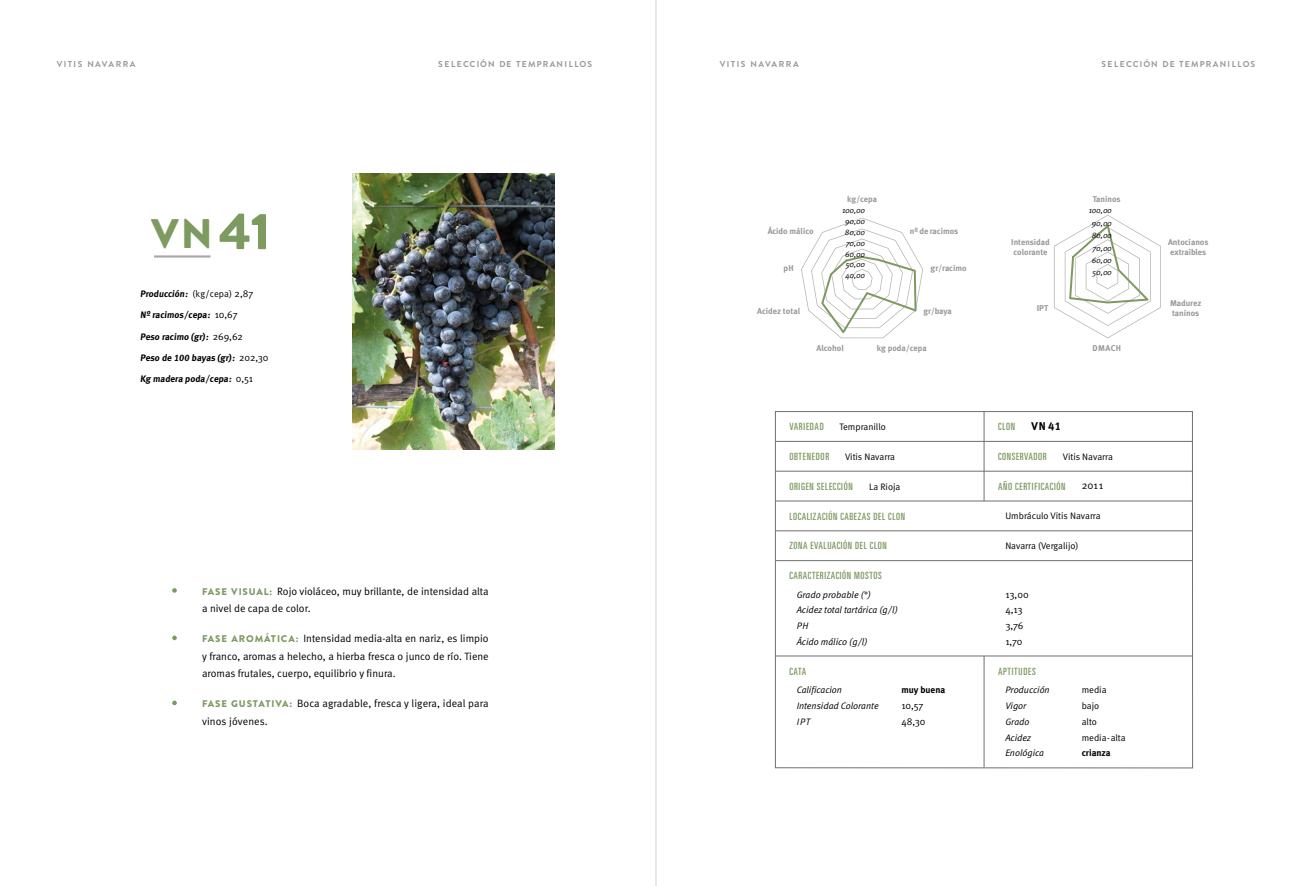
<style>
.page{position:relative;width:1312px;height:886px;background:#fff}
.page>*{position:absolute;margin:0;border:0;box-sizing:border-box;transform-origin:0 0}
.t1{font:900 41.25px "Brandon Text";color:#7d9b61}
.t2{font:11.25px "Meta Bold LF";color:#000}
.t3{font:10.62px/17.5px "Meta Normal";color:#000}
.t4{font:ultra-condensed 10px "Univers LT Std";letter-spacing:.06em;color:#7d9a61}
.t5{font:10px/15.8px "Meta Normal";letter-spacing:-.01em;color:#000}
.t6{font:italic 9.38px/15.8px "Meta Normal";color:#000}
.t7{font:9.38px "Meta Bold LF";letter-spacing:-.005em;color:#000}
.t8{font:9.38px "Meta Normal";color:#000}
.t9{font:700 8.5px "Brandon Text";letter-spacing:.16em;color:#999898}
.t10{font:8.38px/9.9px "Meta Bold LF";color:#999898}
.t11{font:italic 8px/10.8px "Meta Normal";letter-spacing:-.05em;color:#000;text-align:center}
.s1{font-size:50px;color:#7d9a61}
.s2{font-family:"Meta Normal"}
.s3{font-family:"Meta Normal";font-size:10px}
.s4{font-family:"Brandon Text";font-weight:900;font-size:9.75px;color:#7d9a61}
</style>
<div class="page">
<img style="left:352px;top:173px;width:202px;height:276px">
<svg style="left:172px;top:588px;width:5px;height:5px"></svg>
<svg style="left:172px;top:635px;width:5px;height:5px"></svg>
<svg style="left:172px;top:700px;width:5px;height:5px"></svg>
<svg style="left:1054px;top:215px;width:106px;height:123px"></svg>
<svg style="left:801px;top:218px;width:121px;height:120px"></svg>
<div style="left:775px;top:411px;width:417px;height:357px;border:1px solid #706f6f"></div>
<hr style="left:983px;top:411px;width:1px;height:90px;background:#706f6f">
<hr style="left:983px;top:656px;width:1px;height:111px;background:#706f6f">
<hr style="left:775px;top:471px;width:417px;height:1px;background:#706f6f">
<hr style="left:775px;top:441px;width:417px;height:1px;background:#706f6f">
<hr style="left:775px;top:501px;width:417px;height:1px;background:#706f6f">
<hr style="left:775px;top:531px;width:417px;height:1px;background:#706f6f">
<hr style="left:775px;top:560px;width:417px;height:1px;background:#706f6f">
<hr style="left:775px;top:656px;width:417px;height:1px;background:#706f6f">
<hr style="left:154px;top:255px;width:56px;height:3px;background:#a8a8a7">
<hr style="left:655px;top:0;width:1px;height:886px;background:#b3b2b2">
<p class="t9" style="left:57px;top:58px;width:80px">VITIS NAVARRA</p>
<p class="t9" style="left:438px;top:58px;width:155px">SELECCIÓN DE TEMPRANILLOS</p>
<h1 class="t1" style="left:151px;top:204px;width:121px">VN<span class="s1">41</span></h1>
<p class="t7" style="left:140px;top:288px;width:115px">Producción: <span class="s2">(kg/cepa)</span> <span class="s3">2,87</span></p>
<p class="t7" style="left:140px;top:309px;width:99px">Nº racimos/cepa: <span class="s3">10,67</span></p>
<p class="t7" style="left:140px;top:331px;width:104px">Peso racimo (gr) : <span class="s3">269,62</span></p>
<p class="t7" style="left:140px;top:352px;width:130px">Peso de 100 bayas (gr) : <span class="s3">202,30</span></p>
<p class="t7" style="left:140px;top:373px;width:114px">Kg madera poda/cepa: <span class="s3">0,51</span></p>
<p class="t3" style="left:202px;top:582px;width:288px"><span class="s4">FASE VISUAL:</span> Rojo violáceo, muy brillante, de intensidad alta a nivel de capa de color.</p>
<p class="t3" style="left:202px;top:629px;width:288px;text-align:justify"><span class="s4">FASE AROMÁTICA:</span> Intensidad media-alta en nariz, es limpio y franco, aromas a helecho, a hierba fresca o junco de río. Tiene aromas frutales, cuerpo, equilibrio y finura.</p>
<p class="t3" style="left:202px;top:694px;width:288px"><span class="s4">FASE GUSTATIVA:</span> Boca agradable, fresca y ligera, ideal para vinos jóvenes.</p>
<p class="t9" style="left:719px;top:58px;width:80px">VITIS NAVARRA</p>
<p class="t9" style="left:1101px;top:58px;width:155px">SELECCIÓN DE TEMPRANILLOS</p>
<p class="t10" style="left:847px;top:194px;width:31px">kg/cepa</p>
<p class="t10" style="left:767px;top:226px;width:47px">Ácido málico</p>
<p class="t10" style="left:783px;top:263px;width:12px">pH</p>
<p class="t11" style="left:841px;top:205px;width:25px">100,00<br>90,00<br>80,00<br>70,00<br>60,00<br>50,00<br>40,00</p>
<p class="t10" style="left:909px;top:226px;width:50px">nº de racimos</p>
<p class="t10" style="left:930px;top:263px;width:38px">gr/racimo</p>
<p class="t10" style="left:757px;top:306px;width:44px">Acidez total</p>
<p class="t10" style="left:923px;top:306px;width:30px">gr/baya</p>
<p class="t10" style="left:816px;top:343px;width:29px">Alcohol</p>
<p class="t10" style="left:876px;top:343px;width:51px">kg poda/cepa</p>
<p class="t10" style="left:1011px;top:237px;width:40px">Intensidad colorante</p>
<p class="t10" style="left:1036px;top:303px;width:13px">IPT</p>
<p class="t10" style="left:1092px;top:194px;width:29px">Taninos</p>
<p class="t11" style="left:1088px;top:204px;width:25px;line-height:12.4px">100,00<br>90,00<br>80,00<br>70,00<br>60,00<br>50,00</p>
<p class="t10" style="left:1092px;top:343px;width:30px">DMACH</p>
<p class="t4" style="left:789px;top:421px;width:36px">VARIEDAD</p>
<p class="t4" style="left:789px;top:451px;width:41px">OBTENEDOR</p>
<p class="t8" style="left:839px;top:421px;width:48px">Tempranillo</p>
<p class="t4" style="left:997px;top:421px;width:19px">CLON</p>
<p class="t2" style="left:1031px;top:419px;width:31px">VN 41</p>
<p class="t4" style="left:997px;top:451px;width:50px">CONSERVADOR</p>
<p class="t8" style="left:844px;top:451px;width:52px">Vitis Navarra</p>
<p class="t8" style="left:1062px;top:451px;width:52px">Vitis Navarra</p>
<p class="t4" style="left:789px;top:480px;width:65px">ORIGEN SELECCIÓN</p>
<p class="t4" style="left:789px;top:510px;width:117px">LOCALIZACIÓN CABEZAS DEL CLON</p>
<p class="t4" style="left:789px;top:540px;width:99px">ZONA EVALUACIÓN DEL CLON</p>
<p class="t4" style="left:789px;top:570px;width:94px">CARACTERIZACIÓN MOSTOS</p>
<p class="t8" style="left:869px;top:481px;width:33px">La Rioja</p>
<p class="t4" style="left:997px;top:480px;width:69px">AÑO CERTIFICACIÓN</p>
<p class="t3" style="left:1081px;top:476px;width:23px">2011</p>
<p class="t8" style="left:1005px;top:511px;width:97px">Umbráculo Vitis Navarra</p>
<p class="t8" style="left:1005px;top:540px;width:74px">Navarra (Vergalijo)</p>
<p class="t6" style="left:796px;top:586px;width:76px">Grado probable (°)</p>
<p class="t5" style="left:1005px;top:586px;width:25px">13,00</p>
<p class="t6" style="left:796px;top:602px;width:102px">Acidez total tartárica (g/l)</p>
<p class="t5" style="left:1005px;top:602px;width:19px">4,13</p>
<p class="t6" style="left:796px;top:618px;width:13px">PH</p>
<p class="t5" style="left:1005px;top:618px;width:20px">3,76</p>
<p class="t6" style="left:796px;top:633px;width:72px">Ácido málico (g/l)</p>
<p class="t5" style="left:1005px;top:633px;width:19px">1,70</p>
<p class="t4" style="left:789px;top:665px;width:18px">CATA</p>
<p class="t4" style="left:997px;top:665px;width:39px">APTITUDES</p>
<p class="t6" style="left:796px;top:682px;width:47px">Calificacion</p>
<p class="t7" style="left:901px;top:684px;width:45px">muy buena</p>
<p class="t6" style="left:1005px;top:682px;width:46px">Producción</p>
<p class="t5" style="left:901px;top:697px;width:26px">10,57<br>48,30</p>
<p class="t6" style="left:796px;top:698px;width:83px">Intensidad Colorante<br>IPT</p>
<p class="t6" style="left:1005px;top:698px;width:23px">Vigor</p>
<p class="t6" style="left:1005px;top:713px;width:26px">Grado</p>
<p class="t6" style="left:1005px;top:729px;width:40px">Acidez<br>Enológica</p>
<p class="t8" style="left:1081px;top:684px;width:26px">media</p>
<p class="t8" style="left:1081px;top:716px;width:17px">alto</p>
<p class="t7" style="left:1081px;top:747px;width:30px">crianza</p>
<p class="t8" style="left:1081px;top:700px;width:19px">bajo</p>
<p class="t8" style="left:1081px;top:732px;width:45px">media-alta</p>
<p class="t10" style="left:1167px;top:237px;width:42px">Antocianos extraibles</p>
<p class="t10" style="left:1169px;top:298px;width:33px">Madurez taninos</p>
</div>
